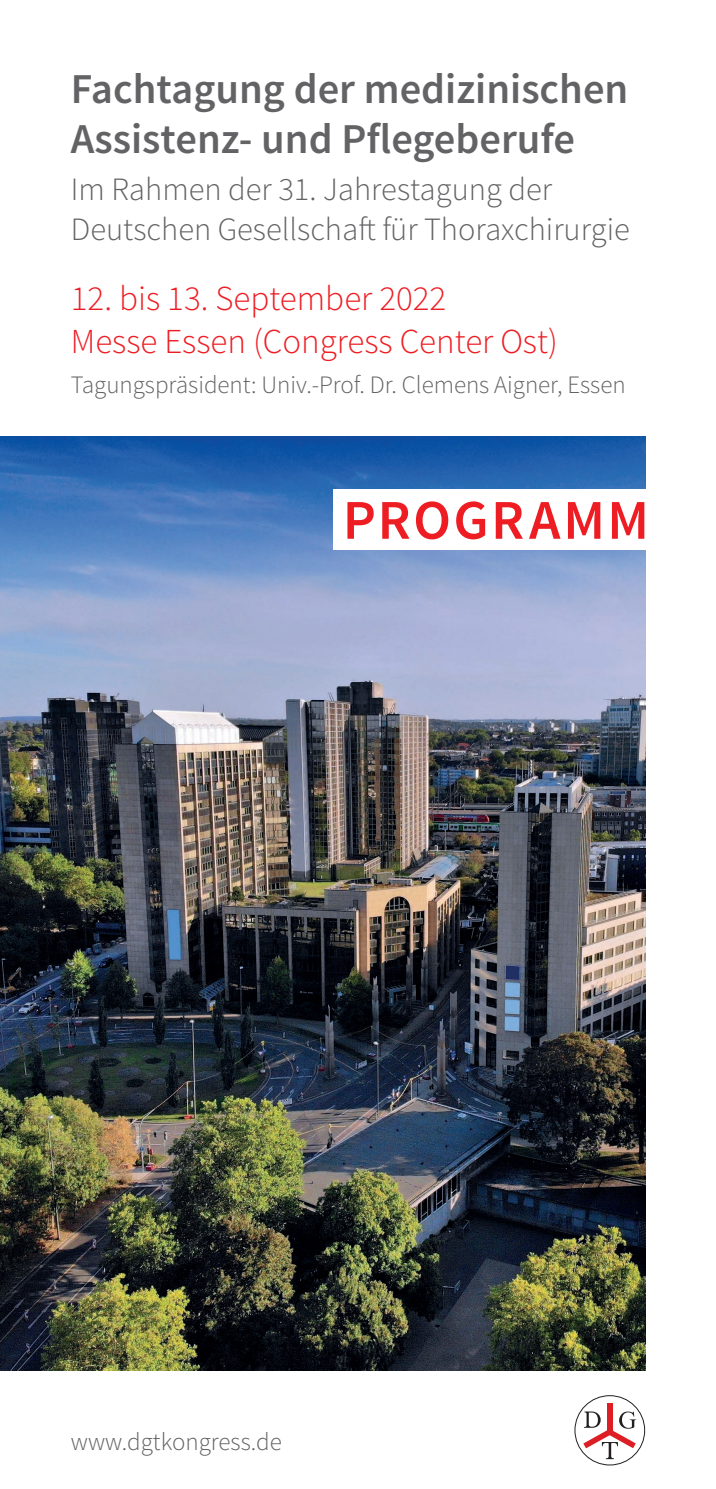
<style>
.page{position:relative;width:716px;height:1489px;background:#fff}
.page>*{position:absolute;margin:0;border:0;box-sizing:border-box;transform-origin:0 0}
.t1{font:600 56px "Source Sans Pro";letter-spacing:.045em;color:#ee1d23}
.t2{font:600 42.5px/50px "Source Sans Pro";color:#636366}
.t3{font:300 35px/42.5px "Source Sans Pro";color:#ee1d23}
.t4{font:300 32.5px/40px "Source Sans Pro";color:#636366}
.t5{font:300 25px "Source Sans Pro";color:#636366}
</style>
<div class="page">
<img style="left:0;top:436px;width:645px;height:934px">
<div style="left:574px;top:1395px;width:71px;height:70px;border:1px solid #231f20;border-radius:50%"></div>
<div style="left:607px;top:1402px;width:5px;height:30px;background:#dd1f25"></div>
<svg style="left:583px;top:1411px;width:53px;height:47px"></svg>
<div style="left:334px;top:489px;width:382px;height:61px;background:#fff"></div>
<h2 class="t2" style="left:71px;top:65px;width:559px">Fachtagung der medizinischen<br>Assistenz- und Pflegeberufe</h2>
<h3 class="t4" style="left:71px;top:169px;width:560px">Im Rahmen der 31. Jahrestagung der<br>Deutschen Gesellschaft für Thoraxchirurgie</h3>
<h3 class="t3" style="left:71px;top:277px;width:488px">12. bis 13. September 2022<br>Messe Essen (Congress Center Ost)</h3>
<p class="t5" style="left:71px;top:369px;width:556px">Tagungspräsident: Univ.-Prof. Dr. Clemens Aigner, Essen</p>
<h1 class="t1" style="left:343px;top:485px;width:307px">PROGRAMM</h1>
<p class="t5" style="left:71px;top:1426px;width:212px">www.dgtkongress.de</p>
</div>
